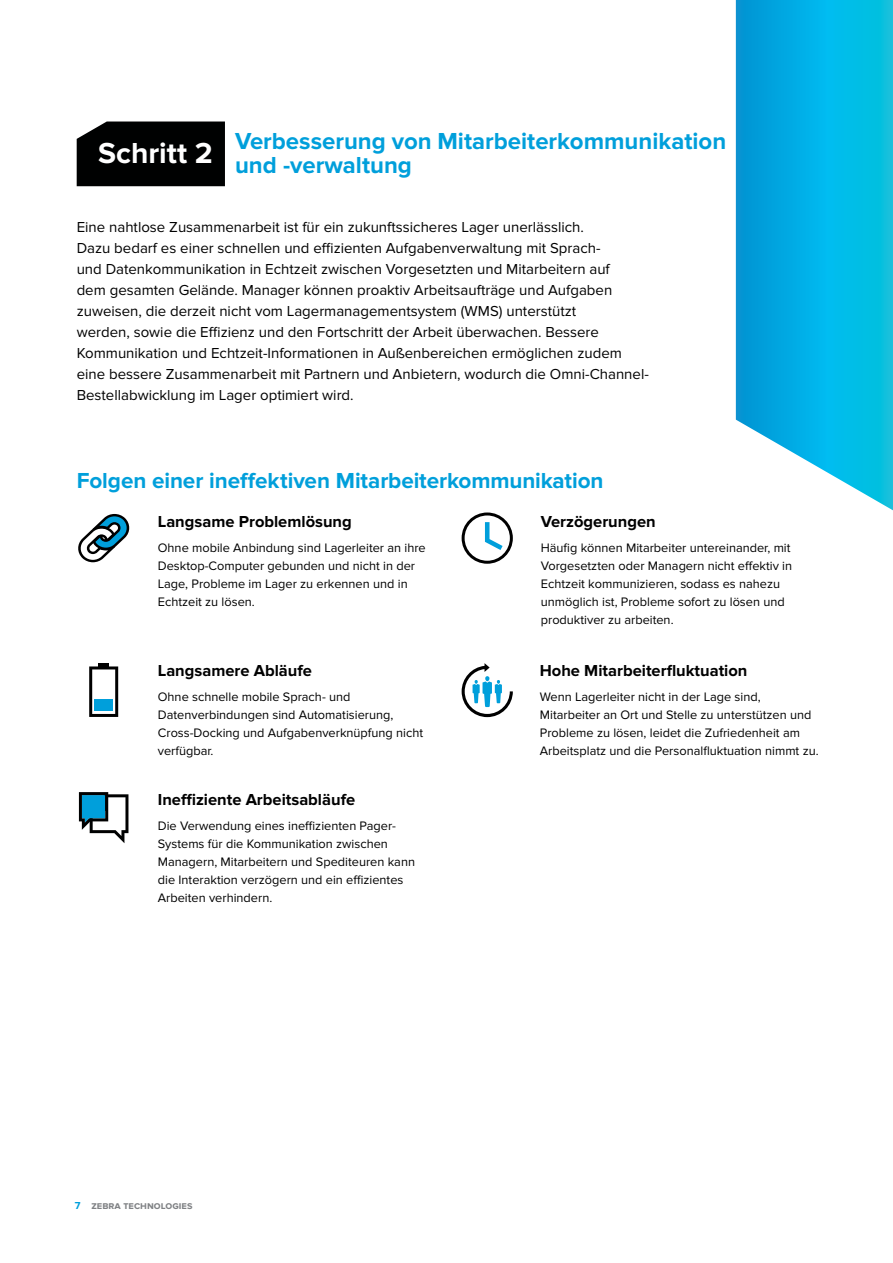
<style>
.page{position:relative;width:893px;height:1263px;background:#fff}
.page>*{position:absolute;margin:0;border:0;box-sizing:border-box;transform-origin:0 0}
.t1{font:700 30px "Proxima Nova";color:#fff}
.t2{font:700 24px/24px "Proxima Nova";color:#009fdb}
.t3{font:700 22.5px "Proxima Nova";letter-spacing:-.005em;color:#009fdb}
.t4{font:700 16.5px "Proxima Nova";color:#000}
.t5{font:15px/21px "Proxima Nova";color:#000}
.t6{font:12.75px/18px "Proxima Nova";color:#000}
.t7{font:700 10.5px "Proxima Nova";color:#808285}
.s1{color:#009fdb}
</style>
<div class="page">
<div style="left:77px;top:122px;width:148px;height:64px;background:#000101"></div>
<svg style="left:736px;top:0;width:157px;height:510px;background:#18b8e5"></svg>
<svg style="left:78px;top:514px;width:52px;height:48px"></svg>
<svg style="left:462px;top:663px;width:51px;height:54px"></svg>
<svg style="left:79px;top:792px;width:49px;height:51px"></svg>
<svg style="left:462px;top:512px;width:51px;height:52px"></svg>
<svg style="left:89px;top:663px;width:29px;height:54px"></svg>
<h1 class="t1" style="left:98px;top:136px;width:116px">Schritt 2</h1>
<h2 class="t2" style="left:235px;top:129px;width:493px">Verbesserung von Mitarbeiterkommunikation und -verwaltung</h2>
<p class="t5" style="left:77px;top:217px;width:574px">Eine nahtlose Zusammenarbeit ist für ein zukunftssicheres Lager unerlässlich.<br>Dazu bedarf es einer schnellen und effizienten Aufgabenverwaltung mit Sprach-<br>und Datenkommunikation in Echtzeit zwischen Vorgesetzten und Mitarbeitern auf<br>dem gesamten Gelände. Manager können proaktiv Arbeitsaufträge und Aufgaben zuweisen, die derzeit nicht vom Lagermanagementsystem (WMS) unterstützt<br>werden, sowie die Effizienz und den Fortschritt der Arbeit überwachen. Bessere Kommunikation und Echtzeit-Informationen in Außenbereichen ermöglichen zudem eine bessere Zusammenarbeit mit Partnern und Anbietern, wodurch die Omni-Channel-Bestellabwicklung im Lager optimiert wird.</p>
<h3 class="t3" style="left:77px;top:468px;width:528px">Folgen einer ineffektiven Mitarbeiterkommunikation</h3>
<p class="t4" style="left:158px;top:512px;width:195px">Langsame Problemlösung</p>
<p class="t6" style="left:158px;top:539px;width:269px">Ohne mobile Anbindung sind Lagerleiter an ihre Desktop-Computer gebunden und nicht in der Lage, Probleme im Lager zu erkennen und in Echtzeit zu lösen.</p>
<p class="t4" style="left:541px;top:512px;width:116px">Verzögerungen</p>
<p class="t6" style="left:541px;top:539px;width:253px">Häufig können Mitarbeiter untereinander, mit Vorgesetzten oder Managern nicht effektiv in Echtzeit kommunizieren, sodass es nahezu unmöglich ist, Probleme sofort zu lösen und produktiver zu arbeiten.</p>
<p class="t4" style="left:158px;top:661px;width:156px">Langsamere Abläufe</p>
<p class="t6" style="left:158px;top:688px;width:267px">Ohne schnelle mobile Sprach- und Datenverbindungen sind Automatisierung, Cross-Docking und Aufgabenverknüpfung nicht verfügbar.</p>
<p class="t4" style="left:158px;top:790px;width:199px">Ineffiziente Arbeitsabläufe</p>
<p class="t6" style="left:158px;top:817px;width:259px">Die Verwendung eines ineffizienten Pager-Systems für die Kommunikation zwischen Managern, Mitarbeitern und Spediteuren kann die Interaktion verzögern und ein effizientes Arbeiten verhindern.</p>
<p class="t4" style="left:540px;top:661px;width:209px">Hohe Mitarbeiterfluktuation</p>
<p class="t6" style="left:540px;top:688px;width:280px">Wenn Lagerleiter nicht in der Lage sind, Mitarbeiter an Ort und Stelle zu unterstützen und Probleme zu lösen, leidet die Zufriedenheit am Arbeitsplatz und die Personalfluktuation nimmt zu.</p>
<p class="t7" style="left:75px;top:1200px;width:119px"><span class="s1">7</span> zebra technologies</p>
</div>
